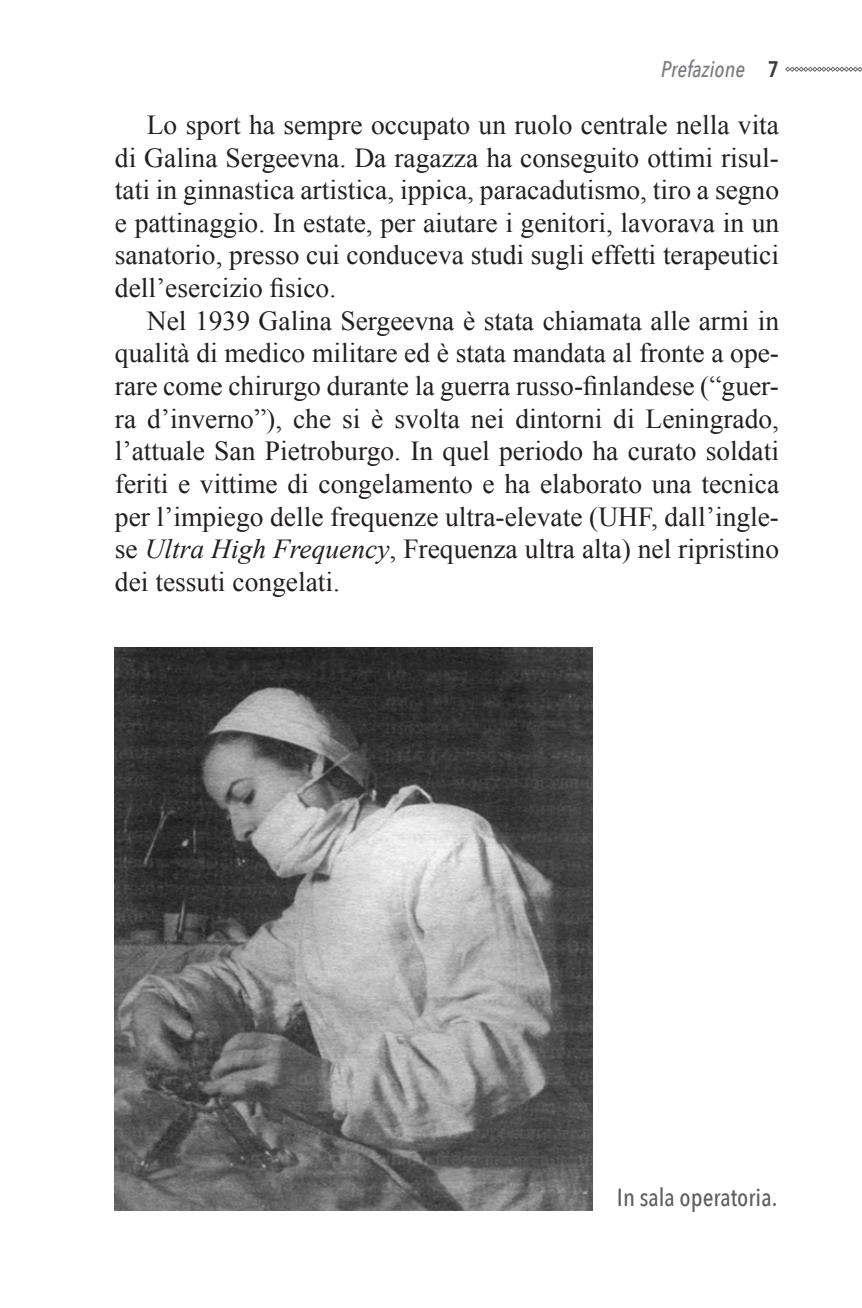
<style>
.page{position:relative;width:862px;height:1308px;background:#fff}
.page>*{position:absolute;margin:0;border:0;box-sizing:border-box;transform-origin:0 0}
.paragr__con_rientro{font:27.45px/32.6px "Times New Roman";color:#231f20;text-align:justify}
.t1{font:500 24.75px "Avenir Next Condensed";color:#606063}
.t2{font:italic 500 22.5px "Avenir Next Condensed";color:#7a7c7f}
.s1{font-weight:600;font-style:normal;color:#3e3e3f}
.s2{font-style:italic}
</style>
<div class="page">
<svg style="left:785px;top:67px;width:77px;height:5px"></svg>
<img style="left:115px;top:647px;width:477px;height:563px">
<p class="t2" style="left:660px;top:55px;width:119px">Prefazione <span class="s1">7</span></p>
<p class="paragr__con_rientro" style="left:115px;top:108px;width:665px;text-indent:32px">Lo sport ha sempre occupato un ruolo centrale nella vita di Galina Sergeevna. Da ragazza ha conseguito ottimi risul&shy;tati in ginnastica artistica, ippica, paracadutismo, tiro a segno e pattinaggio. In estate, per aiutare i genitori, lavorava in un sanatorio, presso cui conduceva studi sugli effetti terapeutici dell’esercizio fisico.</p>
<p class="paragr__con_rientro" style="left:115px;top:304px;width:665px;text-indent:32px">Nel 1939 Galina Sergeevna è stata chiamata alle armi in qualità di medico militare ed è stata mandata al fronte a ope&shy;rare come chirurgo durante la guerra russo-finlandese (“guer&shy;ra d’inverno”), che si è svolta nei dintorni di Leningrado, l’attuale San Pietroburgo. In quel periodo ha curato soldati feriti e vittime di congelamento e ha elaborato una tecnica per l’impiego delle frequenze ultra-elevate (UHF, dall’ingle&shy;se <span class="s2">Ultra High Frequency</span>, Frequenza ultra alta) nel ripristino dei tessuti congelati.</p>
<p class="t1" style="left:616px;top:1182px;width:162px">In sala operatoria.</p>
</div>
